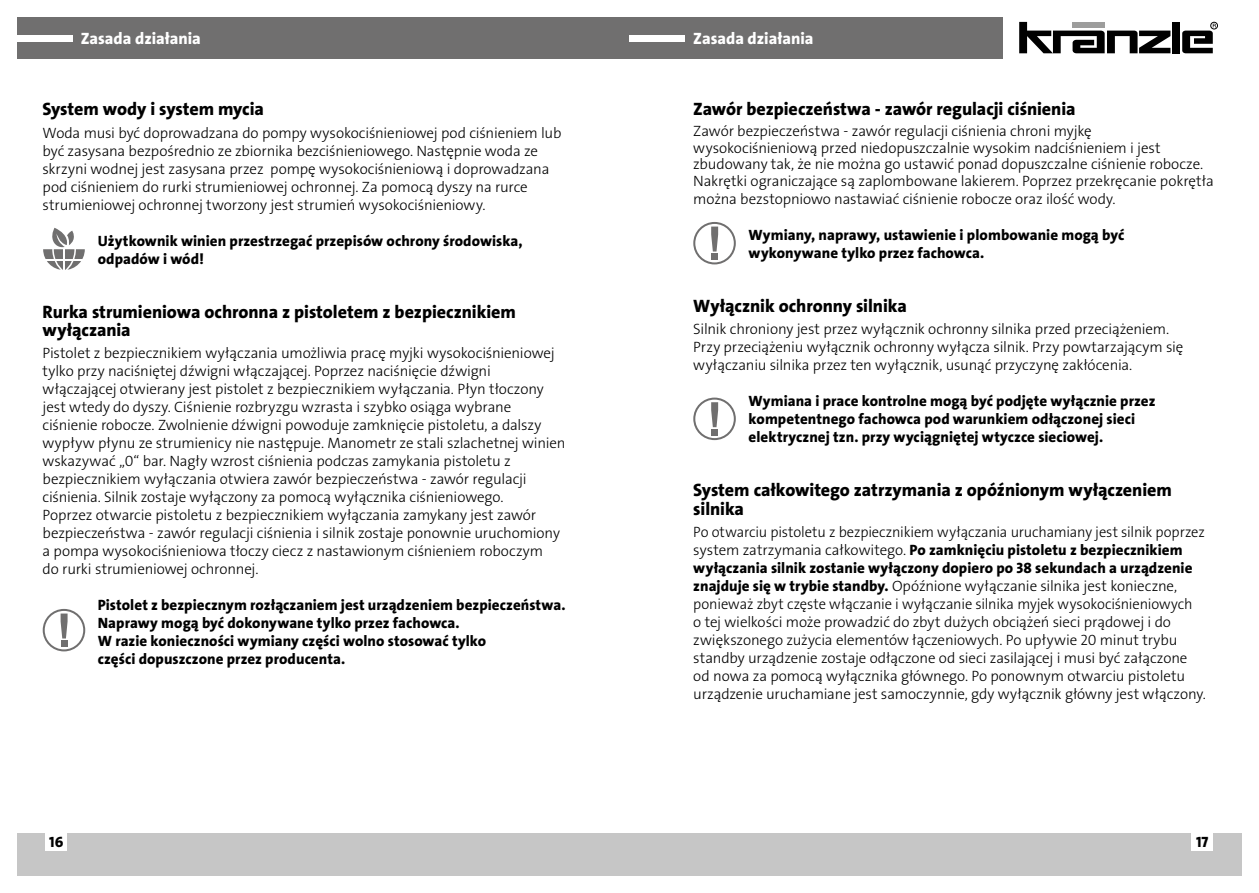
<style>
.page{position:relative;width:1259px;height:893px;background:#fff}
.page>*{position:absolute;margin:0;border:0;box-sizing:border-box;transform-origin:0 0}
.t1{font:18px/19.5px "The Sans LP8 Ex Bld";letter-spacing:-.005em;color:#000}
.t2{font:16.5px "The Sans LP8 Ex Bld";color:#fff}
.t3{font:15px/18px "The Sans LP3 Lig";letter-spacing:-.01em;color:#000}
.t4{font:15px/18px "The Sans LP8 Ex Bld";letter-spacing:.005em;color:#000}
.s1{font-family:"The Sans LP3 Lig"}
.s2{font-family:"The Sans LP8 Ex Bld"}
</style>
<div class="page">
<div style="left:629px;top:833px;width:613px;height:43px;background:#c6c6c6"></div>
<div style="left:17px;top:833px;width:612px;height:43px;background:#c6c6c6"></div>
<div style="left:1191px;top:833px;width:22px;height:18px;background:#fff"></div>
<div style="left:46px;top:833px;width:21px;height:18px;background:#fff"></div>
<div style="left:17px;top:17px;width:985px;height:41px;background:#706f6f"></div>
<div style="left:17px;top:35px;width:55px;height:6px;background:#fff"></div>
<div style="left:629px;top:35px;width:56px;height:6px;background:#fff"></div>
<svg style="left:1019px;top:22px;width:151px;height:31px"></svg>
<div style="left:1172px;top:22px;width:7px;height:31px;background:#000"></div>
<div style="left:1210px;top:22px;width:7px;height:7px;border:1px solid #000;border-radius:50%"></div>
<svg style="left:1182px;top:24px;width:34px;height:29px"></svg>
<svg style="left:43px;top:228px;width:42px;height:42px"></svg>
<svg style="left:43px;top:609px;width:42px;height:42px"></svg>
<div style="left:61px;top:640px;width:6px;height:7px;background:#706f6f"></div>
<svg style="left:693px;top:398px;width:43px;height:42px"></svg>
<div style="left:711px;top:429px;width:7px;height:7px;background:#706f6f"></div>
<svg style="left:693px;top:222px;width:43px;height:42px"></svg>
<div style="left:711px;top:254px;width:7px;height:6px;background:#706f6f"></div>
<p class="t2" style="left:81px;top:28px;width:122px">Zasada działania</p>
<p class="t2" style="left:693px;top:28px;width:122px">Zasada działania</p>
<p class="t1" style="left:43px;top:100px;width:223px">System wody i system mycia</p>
<p class="t3" style="left:43px;top:124px;width:520px">Woda musi być doprowadzana do pompy wysokociśnieniowej pod ciśnieniem lub być zasysana bezpośrednio ze zbiornika bezciśnieniowego. Następnie woda ze skrzyni wodnej jest zasysana przez pompę wysokociśnieniową i doprowadzana pod ciśnieniem do rurki strumieniowej ochronnej. Za pomocą dyszy na rurce strumieniowej ochronnej tworzony jest strumień wysokociśnieniowy.</p>
<p class="t4" style="left:98px;top:232px;width:426px">Użytkownik winien przestrzegać przepisów ochrony środowiska, odpadów i wód!</p>
<p class="t1" style="left:43px;top:303px;width:475px;line-height:18px">Rurka strumieniowa ochronna z pistoletem z bezpiecznikiem wyłączania</p>
<p class="t3" style="left:43px;top:344px;width:524px">Pistolet z bezpiecznikiem wyłączania umożliwia pracę myjki wysokociśnieniowej tylko przy naciśniętej dźwigni włączającej. Poprzez naciśnięcie dźwigni włączającej otwierany jest pistolet z bezpiecznikiem wyłączania. Płyn tłoczony jest wtedy do dyszy. Ciśnienie rozbryzgu wzrasta i szybko osiąga wybrane ciśnienie robocze. Zwolnienie dźwigni powoduje zamknięcie pistoletu, a dalszy wypływ płynu ze strumienicy nie następuje. Manometr ze stali szlachetnej winien wskazywać „0“ bar. Nagły wzrost ciśnienia podczas zamykania pistoletu z bezpiecznikiem wyłączania otwiera zawór bezpieczeństwa - zawór regulacji ciśnienia. Silnik zostaje wyłączony za pomocą wyłącznika ciśnieniowego.<br>Poprzez otwarcie pistoletu z bezpiecznikiem wyłączania zamykany jest zawór bezpieczeństwa - zawór regulacji ciśnienia i silnik zostaje ponownie uruchomiony a pompa wysokociśnieniowa tłoczy ciecz z nastawionym ciśnieniem roboczym<br>do rurki strumieniowej ochronnej.</p>
<p class="t4" style="left:98px;top:596px;width:469px">Pistolet z bezpiecznym rozłączaniem jest urządzeniem bezpieczeństwa.<br>Naprawy mogą być dokonywane tylko przez fachowca.<br>W razie konieczności wymiany części wolno stosować tylko<br>części dopuszczone przez producenta.</p>
<p class="t1" style="left:693px;top:100px;width:384px">Zawór bezpieczeństwa - zawór regulacji ciśnienia</p>
<p class="t3" style="left:693px;top:123px;width:522px;line-height:16.5px">Zawór bezpieczeństwa - zawór regulacji ciśnienia chroni myjkę wysokociśnieniową przed niedopuszczalnie wysokim nadciśnieniem i jest zbudowany tak, że nie można go ustawić ponad dopuszczalne ciśnienie robocze.<br>Nakrętki ograniczające są zaplombowane lakierem. Poprzez przekręcanie pokrętła</p>
<p class="t3" style="left:693px;top:190px;width:424px">można bezstopniowo nastawiać ciśnienie robocze oraz ilość wody.</p>
<p class="t4" style="left:748px;top:226px;width:377px">Wymiany, naprawy, ustawienie i plombowanie mogą być wykonywane tylko przez fachowca.</p>
<p class="t1" style="left:693px;top:296px;width:215px">Wyłącznik ochronny silnika</p>
<p class="t3" style="left:693px;top:320px;width:492px">Silnik chroniony jest przez wyłącznik ochronny silnika przed przeciążeniem.<br>Przy przeciążeniu wyłącznik ochronny wyłącza silnik. Przy powtarzającym się wyłączaniu silnika przez ten wyłącznik, usunąć przyczynę zakłócenia.</p>
<p class="t4" style="left:748px;top:392px;width:408px">Wymiana i prace kontrolne mogą być podjęte wyłącznie przez kompetentnego fachowca pod warunkiem odłączonej sieci elektrycznej tzn. przy wyciągniętej wtyczce sieciowej.</p>
<p class="t1" style="left:693px;top:480px;width:480px">System całkowitego zatrzymania z opóźnionym wyłączeniem silnika</p>
<p class="t3" style="left:693px;top:523px;width:513px">Po otwarciu pistoletu z bezpiecznikiem wyłączania uruchamiany jest silnik poprzez</p>
<p class="t4" style="left:693px;top:541px;width:501px"><span class="s1">system zatrzymania całkowitego.</span> Po zamknięciu pistoletu z bezpiecznikiem wyłączania silnik zostanie wyłączony dopiero po 38 sekundach a urządzenie</p>
<p class="t3" style="left:693px;top:577px;width:514px"><span class="s2">znajduje się w trybie standby.</span> Opóźnione wyłączanie silnika jest konieczne, ponieważ zbyt częste włączanie i wyłączanie silnika myjek wysokociśnieniowych<br>o tej wielkości może prowadzić do zbyt dużych obciążeń sieci prądowej i do zwiększonego zużycia elementów łączeniowych. Po upływie 20 minut trybu standby urządzenie zostaje odłączone od sieci zasilającej i musi być załączone od nowa za pomocą wyłącznika głównego. Po ponownym otwarciu pistoletu urządzenie uruchamiane jest samoczynnie, gdy wyłącznik główny jest włączony.</p>
<p class="t4" style="left:49px;top:833px;width:16px">16</p>
<p class="t4" style="left:1196px;top:833px;width:14px">17</p>
</div>
